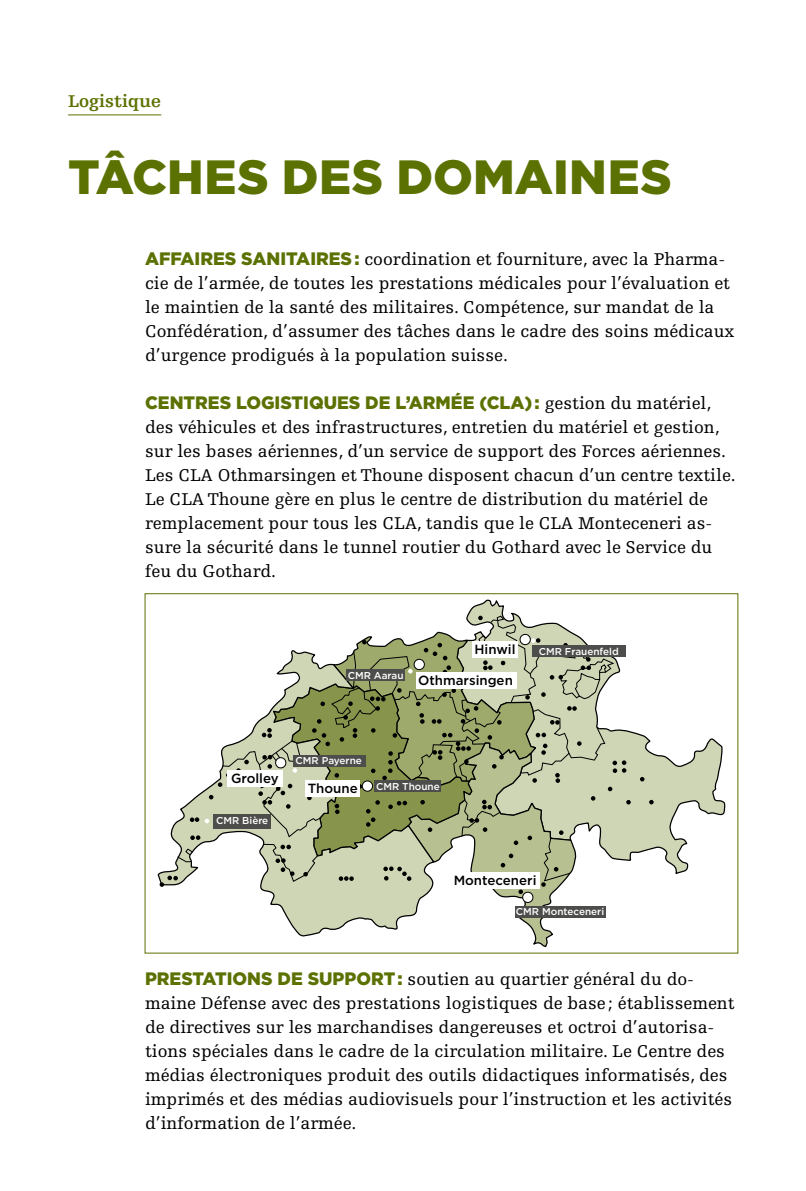
<style>
.page{position:relative;width:806px;height:1191px;background:#fff}
.page>*{position:absolute;margin:0;border:0;box-sizing:border-box;transform-origin:0 0}
._01_Haupttitel{font:900 48px "Gotham";letter-spacing:.005em;color:#5b7101}
._04_Grundtext{font:18px/24px "Egyptienne FLT Std";color:#000}
.ZEM_Standard_deutsch{font:700 18px "Egyptienne FLT Std";color:#5b7101}
.t1{font:500 13.2px "Gotham";color:#010101}
.t2{font:500 10px "Gotham";color:#fff}
.s1{font-family:"Gotham";font-weight:900;color:#5b7101}
</style>
<div class="page">
<hr style="left:68px;top:114px;width:93px;height:1px;background:#5b7101">
<svg style="left:467px;top:599px;width:257px;height:275px"></svg>
<svg style="left:648px;top:800px;width:5px;height:4px"></svg>
<svg style="left:639px;top:777px;width:5px;height:4px"></svg>
<svg style="left:159px;top:615px;width:471px;height:332px"></svg>
<div style="left:228px;top:770px;width:54px;height:16px;background:#fff"></div>
<div style="left:305px;top:780px;width:54px;height:17px;background:#fff"></div>
<div style="left:452px;top:872px;width:87px;height:17px;background:#fff"></div>
<div style="left:416px;top:672px;width:100px;height:16px;background:#fff"></div>
<div style="left:472px;top:641px;width:45px;height:17px;background:#fff"></div>
<div style="left:293px;top:754px;width:72px;height:12px;background:#4d4d4c"></div>
<div style="left:531px;top:645px;width:93px;height:12px;background:#4d4d4c"></div>
<div style="left:374px;top:780px;width:67px;height:12px;background:#4d4d4c"></div>
<div style="left:346px;top:669px;width:59px;height:12px;background:#4d4d4c"></div>
<div style="left:515px;top:906px;width:91px;height:11px;background:#4d4d4c"></div>
<div style="left:213px;top:814px;width:58px;height:14px;background:#4d4d4c"></div>
<p class="ZEM_Standard_deutsch" style="left:68px;top:91px;width:95px">Logistique</p>
<p class="_01_Haupttitel" style="left:68px;top:144px;width:604px">TÂCHES DES DOMAINES</p>
<p class="_04_Grundtext" style="left:145px;top:247px;width:590px"><span class="s1">AFFAIRES SANITAIRES:</span> coordination et fourniture, avec la Pharma&shy;cie de l’armée, de toutes les prestations médicales pour l’évaluation et le maintien de la santé des militaires. Compétence, sur mandat de la Confédération, d’assumer des tâches dans le cadre des soins médicaux d’urgence prodigués à la population suisse.</p>
<p class="_04_Grundtext" style="left:145px;top:391px;width:591px"><span class="s1">CENTRES LOGISTIQUES DE L’ARMÉE (CLA):</span> gestion du matériel, des véhicules et des infrastructures, entretien du matériel et gestion, sur les bases aériennes, d’un service de support des Forces aériennes.<br>Les CLA Othmarsingen et Thoune disposent chacun d’un centre textile.<br>Le CLA Thoune gère en plus le centre de distribution du matériel de remplacement pour tous les CLA, tandis que le CLA Monteceneri as&shy;sure la sécurité dans le tunnel routier du Gothard avec le Service du feu du Gothard.</p>
<p class="t2" style="left:347px;top:669px;width:57px">CMR Aarau</p>
<p class="t1" style="left:474px;top:641px;width:42px">Hinwil</p>
<p class="t1" style="left:418px;top:671px;width:96px">Othmarsingen</p>
<p class="t2" style="left:538px;top:644px;width:81px">CMR Frauenfeld</p>
<p class="t1" style="left:231px;top:769px;width:49px">Grolley</p>
<p class="t2" style="left:216px;top:814px;width:54px">CMR Bière</p>
<p class="t2" style="left:295px;top:753px;width:68px">CMR Payerne</p>
<p class="t1" style="left:307px;top:779px;width:51px">Thoune</p>
<p class="t2" style="left:376px;top:780px;width:65px">CMR Thoune</p>
<p class="t1" style="left:453px;top:871px;width:84px">Monteceneri</p>
<p class="t2" style="left:515px;top:905px;width:90px">CMR Monteceneri</p>
<p class="_04_Grundtext" style="left:145px;top:967px;width:590px"><span class="s1">PRESTATIONS DE SUPPORT:</span> soutien au quartier général du do&shy;maine Défense avec des prestations logistiques de base; établissement de directives sur les marchandises dangereuses et octroi d’autorisa&shy;tions spéciales dans le cadre de la circulation militaire. Le Centre des médias électroniques produit des outils didactiques informatisés, des imprimés et des médias audiovisuels pour l’instruction et les activités d’information de l’armée.</p>
</div>
